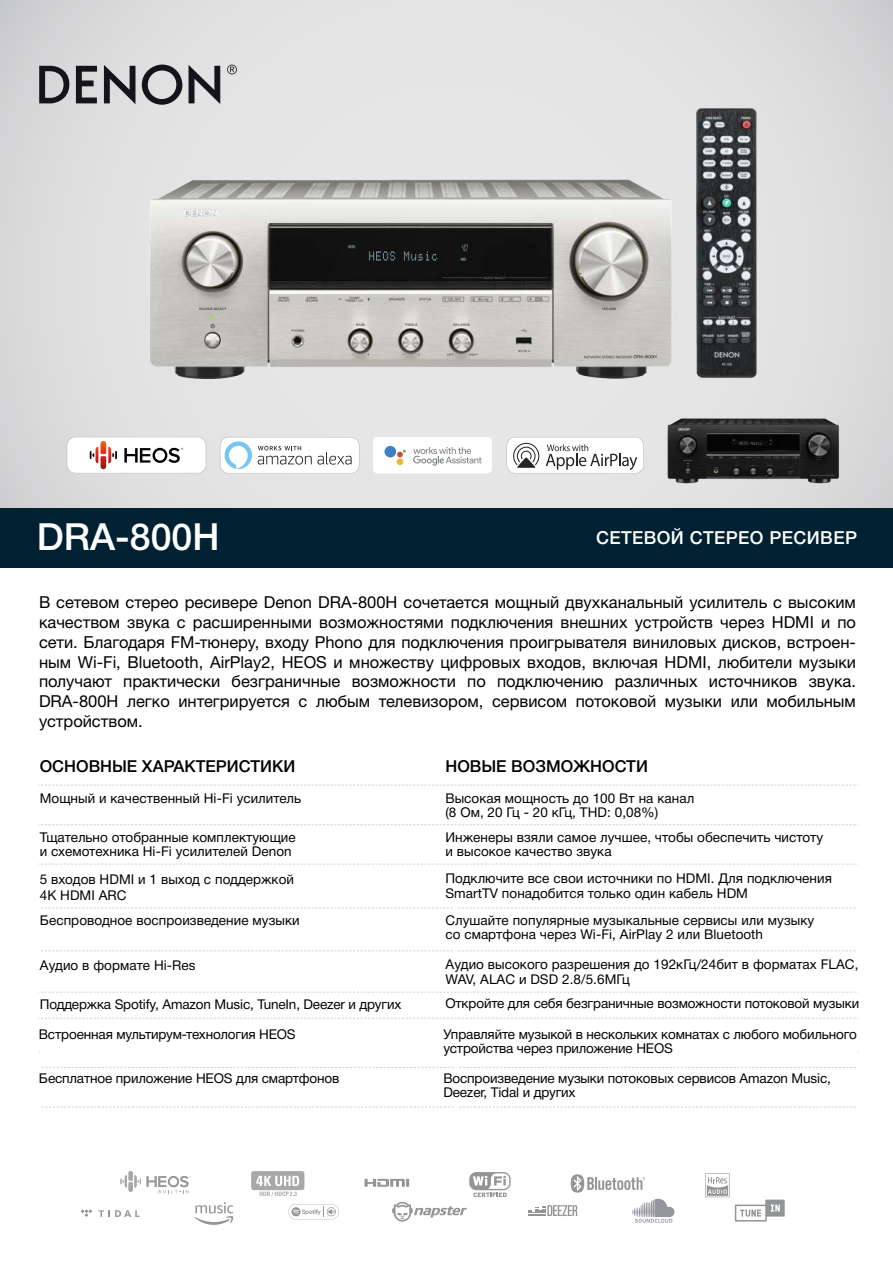
<style>
.page{position:relative;width:893px;height:1263px;background:#fff}
.page>*{position:absolute;margin:0;border:0;box-sizing:border-box;transform-origin:0 0}
.t1{font:37.5px "Helvetica 6 Medium";color:#fff}
.t2{font:18px "Helvetica 6 Medium";letter-spacing:.02em;color:#fff}
.t3{font:16.5px/19.8px "Helvetica Neue LTW1 G";color:#000;text-align:justify}
.t4{font:16.5px "Helvetica 6 Medium";color:#000}
.t5{font:13.5px/14.2px "Helvetica 5 Normal";letter-spacing:.005em;color:#000}
</style>
<div class="page">
<svg style="left:0;top:0;width:893px;height:508px;background:#dfdfe0"></svg>
<svg style="left:38px;top:785px;width:820px;height:1px"></svg>
<svg style="left:38px;top:824px;width:820px;height:1px"></svg>
<svg style="left:38px;top:864px;width:820px;height:1px"></svg>
<svg style="left:41px;top:908px;width:815px;height:1px"></svg>
<svg style="left:41px;top:950px;width:815px;height:1px"></svg>
<svg style="left:38px;top:992px;width:820px;height:1px"></svg>
<svg style="left:38px;top:1018px;width:820px;height:1px"></svg>
<svg style="left:42px;top:1067px;width:814px;height:1px"></svg>
<img style="left:144px;top:106px;width:623px;height:276px">
<svg style="left:571px;top:1174px;width:74px;height:18px"></svg>
<svg style="left:705px;top:1173px;width:24px;height:24px"></svg>
<svg style="left:251px;top:1171px;width:53px;height:25px"></svg>
<svg style="left:120px;top:1171px;width:21px;height:21px"></svg>
<svg style="left:147px;top:1176px;width:44px;height:17px"></svg>
<svg style="left:528px;top:1205px;width:49px;height:11px"></svg>
<svg style="left:288px;top:1204px;width:51px;height:15px"></svg>
<svg style="left:99px;top:1210px;width:40px;height:7px"></svg>
<svg style="left:81px;top:1209px;width:11px;height:8px"></svg>
<svg style="left:632px;top:1199px;width:42px;height:24px"></svg>
<svg style="left:194px;top:1202px;width:40px;height:23px"></svg>
<img style="left:664px;top:388px;width:178px;height:98px">
<svg style="left:220px;top:437px;width:139px;height:36px"></svg>
<svg style="left:507px;top:437px;width:137px;height:36px"></svg>
<div style="left:373px;top:437px;width:119px;height:36px;background:#fff;border-radius:5px"></div>
<svg style="left:413px;top:447px;width:69px;height:19px"></svg>
<svg style="left:397px;top:450px;width:9px;height:7px"></svg>
<div style="left:397px;top:458px;width:6px;height:7px;background:#e8b932;border-radius:50%"></div>
<div style="left:384px;top:446px;width:12px;height:11px;background:#3e80c2;border-radius:50%"></div>
<svg style="left:365px;top:1172px;width:146px;height:49px"></svg>
<svg style="left:735px;top:1199px;width:50px;height:22px"></svg>
<div style="left:0;top:508px;width:893px;height:60px;background:#002132"></div>
<svg style="left:104px;top:65px;width:31px;height:39px"></svg>
<svg style="left:76px;top:66px;width:21px;height:37px"></svg>
<svg style="left:189px;top:65px;width:31px;height:39px"></svg>
<svg style="left:39px;top:66px;width:30px;height:37px"></svg>
<svg style="left:142px;top:65px;width:40px;height:40px;background:#918f93"></svg>
<svg style="left:227px;top:65px;width:10px;height:9px"></svg>
<svg style="left:42px;top:1106px;width:814px;height:1px"></svg>
<svg style="left:67px;top:437px;width:139px;height:36px"></svg>
<h1 class="t1" style="left:37px;top:516px;width:184px">DRA-800H</h1>
<h2 class="t2" style="left:596px;top:528px;width:263px">СЕТЕВОЙ СТЕРЕО РЕСИВЕР</h2>
<p class="t3" style="left:39px;top:592px;width:818px">В сетевом стерео ресивере Denon DRA-800H сочетается мощный двухканальный усилитель с высоким качеством звука с расширенными возможностями подключения внешних устройств через HDMI и по сети. Благодаря FM-тюнеру, входу Phono для подключения проигрывателя виниловых дисков, встроен&shy;ным Wi-Fi, Bluetooth, AirPlay2, HEOS и множеству цифровых входов, включая HDMI, любители музыки получают практически безграничные возможности по подключению различных источников звука.<br>DRA-800H легко интегрируется с любым телевизором, сервисом потоковой музыки или мобильным устройством.</p>
<p class="t4" style="left:40px;top:757px;width:257px">ОСНОВНЫЕ ХАРАКТЕРИСТИКИ</p>
<p class="t4" style="left:445px;top:757px;width:204px">НОВЫЕ ВОЗМОЖНОСТИ</p>
<p class="t5" style="left:40px;top:791px;width:263px">Мощный и качественный Hi-Fi усилитель</p>
<p class="t5" style="left:445px;top:791px;width:250px">Высокая мощность до 100 Вт на канал (8 Ом, 20 Гц - 20 кГц, THD: 0,08%)</p>
<p class="t5" style="left:40px;top:830px;width:257px">Тщательно отобранные комплектующие и схемотехника Hi-Fi усилителей Denon</p>
<p class="t5" style="left:445px;top:830px;width:379px">Инженеры взяли самое лучшее, чтобы обеспечить чистоту и высокое качество звука</p>
<p class="t5" style="left:40px;top:871px;width:256px;line-height:16.2px">5 входов HDMI и 1 выход с поддержкой<br>4K HDMI ARC</p>
<p class="t5" style="left:445px;top:872px;width:388px">Подключите все свои источники по HDMI. Для подключения<br>SmartTV понадобится только один кабель HDM</p>
<p class="t5" style="left:40px;top:913px;width:261px">Беспроводное воспроизведение музыки</p>
<p class="t5" style="left:40px;top:958px;width:157px">Аудио в формате Hi-Res</p>
<p class="t5" style="left:445px;top:913px;width:370px">Слушайте популярные музыкальные сервисы или музыку со смартфона через Wi-Fi, AirPlay 2 или Bluetooth</p>
<p class="t5" style="left:445px;top:957px;width:414px">Аудио высокого разрешения до 192кГц/24бит в форматах FLAC,<br>WAV, ALAC и DSD 2.8/5.6МГц</p>
<p class="t5" style="left:40px;top:997px;width:363px">Поддержка Spotify, Amazon Music, TuneIn, Deezer и других</p>
<p class="t5" style="left:39px;top:1027px;width:258px">Встроенная мультирум-технология HEOS</p>
<p class="t5" style="left:445px;top:997px;width:415px">Откройте для себя безграничные возможности потоковой музыки</p>
<p class="t5" style="left:443px;top:1027px;width:415px">Управляйте музыкой в нескольких комнатах с любого мобильного устройства через приложение HEOS</p>
<p class="t5" style="left:39px;top:1071px;width:302px">Бесплатное приложение HEOS для смартфонов</p>
<p class="t5" style="left:443px;top:1071px;width:389px">Воспроизведение музыки потоковых сервисов Amazon Music,<br>Deezer, Tidal и других</p>
</div>
